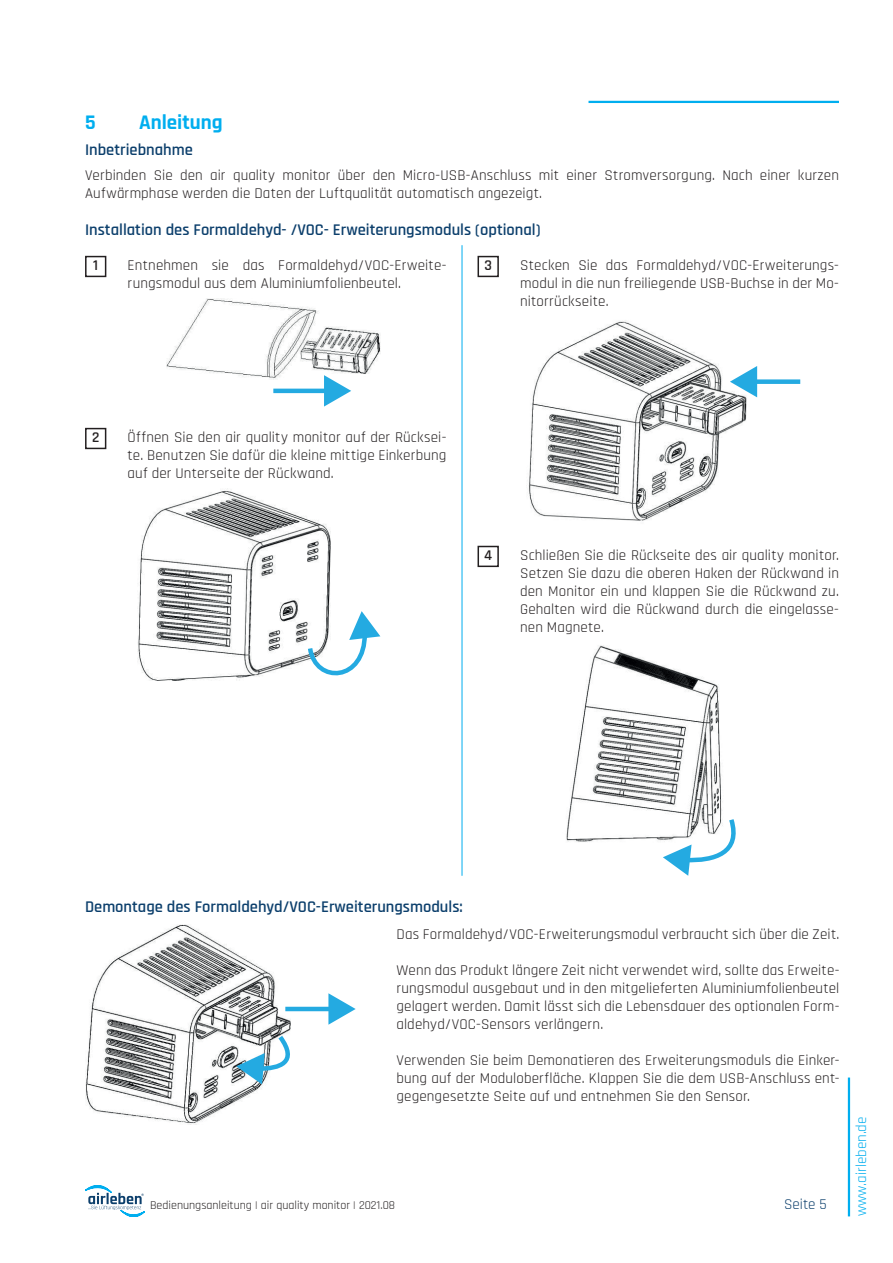
<style>
.page{position:relative;width:893px;height:1263px;background:#fff}
.page>*{position:absolute;margin:0;border:0;box-sizing:border-box;transform-origin:0 0}
.t1{font:700 21px "Rajdhani";color:#00aeef}
.t2{font:600 16.5px "Rajdhani";color:#0c3f6c}
.t3{font:15px/18px "Rajdhani";letter-spacing:.01em;color:#231f20;text-align:justify}
.t4{font:15px "Rajdhani";color:#00aeef}
.t5{font:15px "Rajdhani";color:#0c3f6c}
.t6{font:600 15px "Rajdhani";color:#231f20}
.t7{font:12px "Rajdhani";color:#231f20}
</style>
<div class="page">
<svg style="left:85px;top:1185px;width:60px;height:32px"></svg>
<hr style="left:848px;top:1077px;width:2px;height:139px;background:#00aeef">
<hr style="left:588px;top:101px;width:251px;height:2px;background:#00aeef">
<div style="left:85px;top:256px;width:21px;height:21px;border:2px solid #231f20"></div>
<div style="left:85px;top:428px;width:21px;height:21px;border:2px solid #231f20"></div>
<div style="left:477px;top:256px;width:22px;height:21px;border:2px solid #231f20"></div>
<div style="left:477px;top:546px;width:22px;height:21px;border:2px solid #231f20"></div>
<img style="left:166px;top:298px;width:214px;height:81px">
<hr style="left:273px;top:389px;width:56px;height:4px;background:#24aae1">
<svg style="left:324px;top:375px;width:27px;height:32px"></svg>
<img style="left:137px;top:488px;width:193px;height:193px">
<svg style="left:305px;top:611px;width:75px;height:70px"></svg>
<img style="left:528px;top:320px;width:219px;height:201px">
<div style="left:752px;top:379px;width:48px;height:5px;background:#24aae1"></div>
<svg style="left:730px;top:366px;width:27px;height:31px"></svg>
<img style="left:566px;top:645px;width:156px;height:197px">
<svg style="left:663px;top:814px;width:73px;height:62px"></svg>
<hr style="left:462px;top:245px;width:1px;height:631px;background:#00aeef">
<img style="left:85px;top:925px;width:205px;height:200px">
<hr style="left:285px;top:1007px;width:48px;height:4px;background:#24aae1">
<svg style="left:328px;top:993px;width:28px;height:32px"></svg>
<svg style="left:236px;top:1031px;width:54px;height:53px"></svg>
<h1 class="t1" style="left:85px;top:110px;width:12px">5</h1>
<h1 class="t1" style="left:139px;top:110px;width:85px">Anleitung</h1>
<p class="t3" style="left:85px;top:167px;width:755px">Verbinden Sie den air quality monitor über den Micro-USB-Anschluss mit einer Stromversorgung. Nach einer kurzen<br>Aufwärmphase werden die Daten der Luftqualität automatisch angezeigt.</p>
<p class="t2" style="left:85px;top:140px;width:109px">Inbetriebnahme</p>
<p class="t2" style="left:85px;top:219px;width:457px">Installation des Formaldehyd- /VOC- Erweiterungsmoduls (optional)</p>
<p class="t6" style="left:93px;top:256px;width:6px">1</p>
<p class="t3" style="left:128px;top:256px;width:320px">Entnehmen sie das Formaldehyd/VOC-Erweite&shy;rungsmodul aus dem Aluminiumfolienbeutel.</p>
<p class="t6" style="left:484px;top:256px;width:9px">3</p>
<p class="t3" style="left:520px;top:256px;width:320px">Stecken Sie das Formaldehyd/VOC-Erweiterungs&shy;modul in die nun freiliegende USB-Buchse in der Mo&shy;nitorrückseite.</p>
<p class="t6" style="left:92px;top:428px;width:9px">2</p>
<p class="t3" style="left:128px;top:428px;width:320px">Öffnen Sie den air quality monitor auf der Rücksei&shy;te. Benutzen Sie dafür die kleine mittige Einkerbung auf der Unterseite der Rückwand.</p>
<p class="t6" style="left:484px;top:546px;width:9px">4</p>
<p class="t3" style="left:520px;top:546px;width:320px">Schließen Sie die Rückseite des air quality monitor.<br>Setzen Sie dazu die oberen Haken der Rückwand in den Monitor ein und klappen Sie die Rückwand zu.<br>Gehalten wird die Rückwand durch die eingelasse&shy;nen Magnete.</p>
<p class="t2" style="left:85px;top:897px;width:379px">Demontage des Formaldehyd/VOC-Erweiterungsmoduls:</p>
<p class="t3" style="left:396px;top:925px;width:444px">Das Formaldehyd/VOC-Erweiterungsmodul verbraucht sich über die Zeit.</p>
<p class="t3" style="left:396px;top:961px;width:444px">Wenn das Produkt längere Zeit nicht verwendet wird, sollte das Erweite&shy;rungsmodul ausgebaut und in den mitgelieferten Aluminiumfolienbeutel gelagert werden. Damit lässt sich die Lebensdauer des optionalen Form&shy;aldehyd/VOC-Sensors verlängern.</p>
<p class="t3" style="left:396px;top:1051px;width:444px">Verwenden Sie beim Demonatieren des Erweiterungsmoduls die Einker&shy;bung auf der Moduloberfläche. Klappen Sie die dem USB-Anschluss ent&shy;gegengesetzte Seite auf und entnehmen Sie den Sensor.</p>
<p class="t7" style="left:150px;top:1198px;width:247px">Bedienungsanleitung | air quality monitor | 2021.08</p>
<p class="t5" style="left:784px;top:1196px;width:44px">Seite 5</p>
<p class="t4" style="left:853px;top:1216px;width:101px;rotate:-90deg">www.airleben.de</p>
</div>
